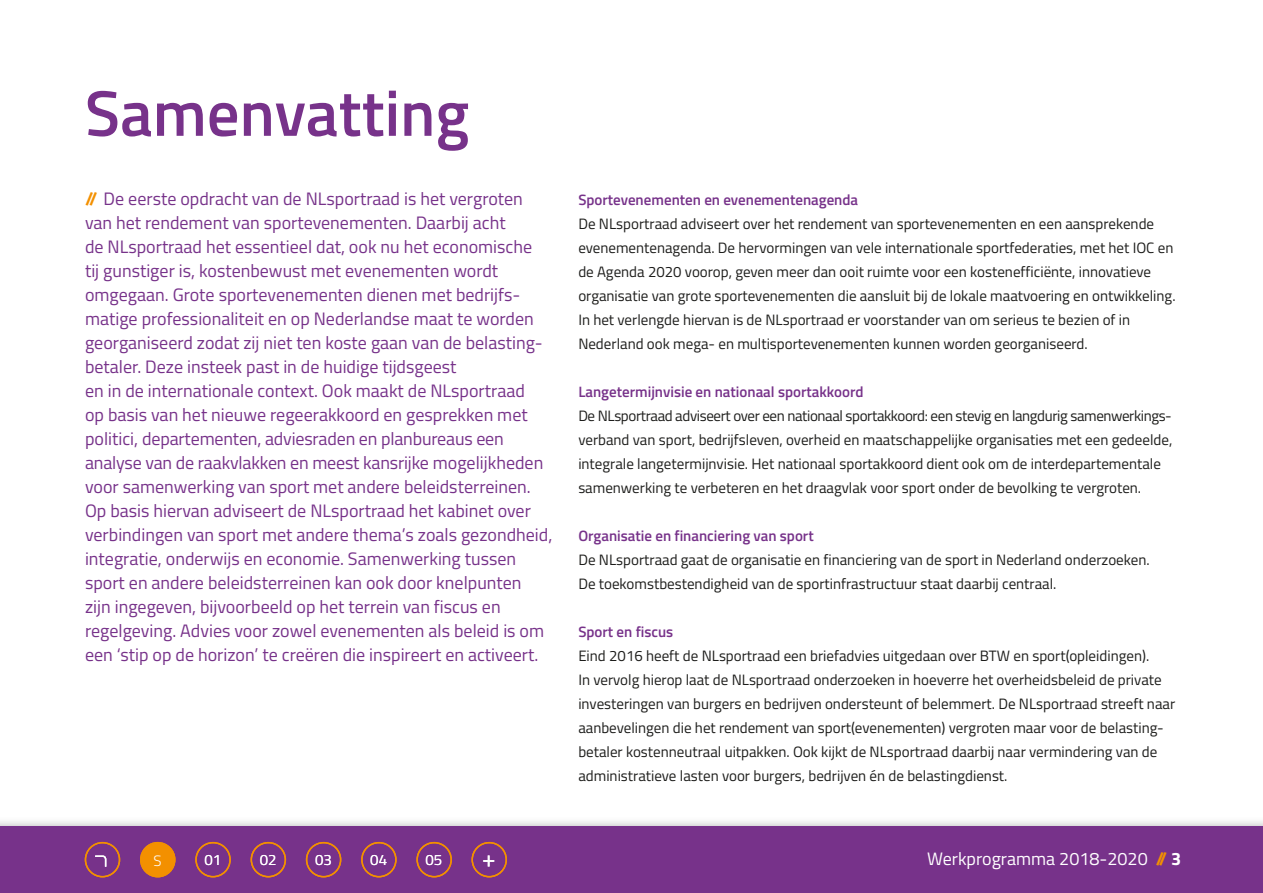
<style>
.page{position:relative;width:1263px;height:893px;background:#fff}
.page>*{position:absolute;margin:0;border:0;box-sizing:border-box;transform-origin:0 0}
.t1{font:600 64.5px "Titillium Web";color:#77328a}
.t2{font:24px "Titillium Web";color:#fff}
.t3{font:18px/24px "Titillium Web";color:#77328a}
.t4{font:18px "Titillium Web";color:#fff}
.t5{font:15px/24px "Titillium Web";color:#1d1d1b}
.t6{font:600 15px "Titillium Web";color:#77328a}
.t7{font:15px "Titillium Web";color:#fff}
.t8{font:300 15px "Titillium Web";color:#fff}
.s1{font-weight:700;color:#f39000}
.s2{font-weight:700}
</style>
<div class="page">
<div style="left:0;top:816px;width:1263px;height:77px;background:#1d1d1b;opacity:.3"></div>
<div style="left:0;top:826px;width:1263px;height:67px;background:#77328a"></div>
<div style="left:85px;top:842px;width:35px;height:35px;border:2px solid #f39000;border-radius:50%"></div>
<div style="left:141px;top:843px;width:34px;height:34px;background:#f39000;border-radius:50%"></div>
<div style="left:140px;top:842px;width:36px;height:35px;border:2px solid #f39000;border-radius:50%"></div>
<div style="left:195px;top:842px;width:36px;height:35px;border:2px solid #f39000;border-radius:50%"></div>
<div style="left:251px;top:842px;width:35px;height:35px;border:2px solid #f39000;border-radius:50%"></div>
<div style="left:306px;top:842px;width:35px;height:35px;border:2px solid #f39000;border-radius:50%"></div>
<div style="left:361px;top:842px;width:36px;height:35px;border:2px solid #f39000;border-radius:50%"></div>
<div style="left:416px;top:842px;width:36px;height:35px;border:2px solid #f39000;border-radius:50%"></div>
<div style="left:471px;top:842px;width:36px;height:35px;border:2px solid #f39000;border-radius:50%"></div>
<svg style="left:95px;top:855px;width:12px;height:12px"></svg>
<h1 class="t1" style="left:85px;top:65px;width:386px">Samenvatting</h1>
<p class="t3" style="left:85px;top:186px;width:469px"><span class="s1">//</span> De eerste opdracht van de NLsportraad is het vergroten van het rendement van sportevenementen. Daarbij acht<br>de NLsportraad het essentieel dat, ook nu het economische<br>tij gunstiger is, kostenbewust met evenementen wordt omgegaan. Grote sportevenementen dienen met bedrijfs&shy;matige professionaliteit en op Nederlandse maat te worden georganiseerd zodat zij niet ten koste gaan van de belasting&shy;betaler. Deze insteek past in de huidige tijdsgeest<br>en in de internationale context. Ook maakt de NLsportraad<br>op basis van het nieuwe regeerakkoord en gesprekken met politici, departementen, adviesraden en planbureaus een analyse van de raakvlakken en meest kansrijke mogelijkheden voor samenwerking van sport met andere beleidsterreinen.<br>Op basis hiervan adviseert de NLsportraad het kabinet over verbindingen van sport met andere thema’s zoals gezondheid, integratie, onderwijs en economie. Samenwerking tussen sport en andere beleidsterreinen kan ook door knelpunten<br>zijn ingegeven, bijvoorbeeld op het terrein van fiscus en regelgeving. Advies voor zowel evenementen als beleid is om een ‘stip op de horizon’ te creëren die inspireert en activeert.</p>
<p class="t8" style="left:153px;top:850px;width:10px">S</p>
<p class="t7" style="left:204px;top:849px;width:18px">01</p>
<p class="t7" style="left:260px;top:849px;width:18px">02</p>
<p class="t7" style="left:315px;top:849px;width:18px">03</p>
<p class="t7" style="left:370px;top:849px;width:18px">04</p>
<p class="t7" style="left:426px;top:849px;width:18px">05</p>
<h2 class="t2" style="left:482px;top:841px;width:15px">+</h2>
<p class="t6" style="left:578px;top:189px;width:281px">Sportevenementen en evenementenagenda</p>
<p class="t5" style="left:578px;top:211px;width:599px">De NLsportraad adviseert over het rendement van sportevenementen en een aansprekende evenementenagenda. De hervormingen van vele internationale sportfederaties, met het IOC en de Agenda 2020 voorop, geven meer dan ooit ruimte voor een kostenefficiënte, innovatieve organisatie van grote sportevenementen die aansluit bij de lokale maatvoering en ontwikkeling.<br>In het verlengde hiervan is de NLsportraad er voorstander van om serieus te bezien of in Nederland ook mega- en multisportevenementen kunnen worden georganiseerd.</p>
<p class="t6" style="left:578px;top:381px;width:287px">Langetermijnvisie en nationaal sportakkoord</p>
<p class="t5" style="left:578px;top:403px;width:595px">De NLsportraad adviseert over een nationaal sportakkoord: een stevig en langdurig samenwerkings&shy;verband van sport, bedrijfsleven, overheid en maatschappelijke organisaties met een gedeelde, integrale langetermijnvisie. Het nationaal sportakkoord dient ook om de interdepartementale samenwerking te verbeteren en het draagvlak voor sport onder de bevolking te vergroten.</p>
<p class="t6" style="left:578px;top:525px;width:237px">Organisatie en financiering van sport</p>
<p class="t5" style="left:578px;top:547px;width:573px">De NLsportraad gaat de organisatie en financiering van de sport in Nederland onderzoeken.<br>De toekomstbestendigheid van de sportinfrastructuur staat daarbij centraal.</p>
<p class="t6" style="left:578px;top:621px;width:96px">Sport en fiscus</p>
<p class="t5" style="left:578px;top:643px;width:598px">Eind 2016 heeft de NLsportraad een briefadvies uitgedaan over BTW en sport(opleidingen).<br>In vervolg hierop laat de NLsportraad onderzoeken in hoeverre het overheidsbeleid de private investeringen van burgers en bedrijven ondersteunt of belemmert. De NLsportraad streeft naar aanbevelingen die het rendement van sport(evenementen) vergroten maar voor de belasting&shy;betaler kostenneutraal uitpakken. Ook kijkt de NLsportraad daarbij naar vermindering van de administratieve lasten voor burgers, bedrijven én de belastingdienst.</p>
<p class="t4" style="left:927px;top:846px;width:255px">Werkprogramma 2018-2020 <span class="s1">//</span> <span class="s2">3</span></p>
</div>
